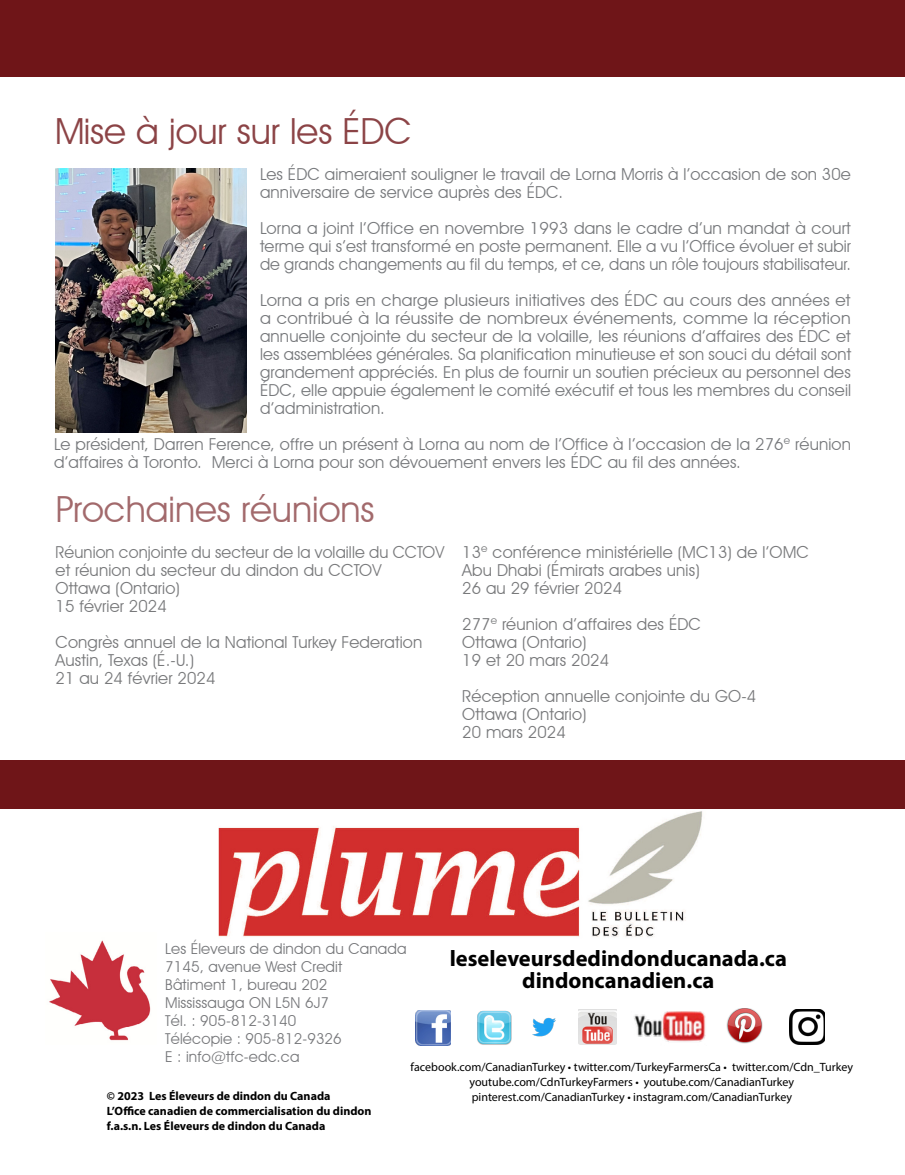
<style>
.page{position:relative;width:905px;height:1175px;background:#fff}
.page>*{position:absolute;margin:0;border:0;box-sizing:border-box;transform-origin:0 0}
.t1{font:36px "Avant Garde IT Cby BT";color:#8b4447}
.t2{font:36px "Avant Garde IT Cby BT";color:#6f1518}
.t3{font:700 22.5px/22.5px "Myriad Pro";color:#000;text-align:center}
.t4{font:16.5px/18px "Avant Garde IT Cby BT";letter-spacing:.01em;color:#77797c}
.t5{font:16.5px/18px "Avant Garde IT Cby BT";letter-spacing:.01em;color:#78797b}
.t6{font:15px/18px "Avant Garde IT Cby BT";letter-spacing:.01em;color:#77787b}
.t7{font:12px/15px "Myriad Pro";color:#000;text-align:center}
.t8{font:700 12px/15px "Myriad Pro";color:#000}
</style>
<div class="page">
<div style="left:0;top:760px;width:904px;height:48px;background:#6f1518"></div>
<div style="left:0;top:0;width:904px;height:76px;background:#6f1518"></div>
<img style="left:56px;top:168px;width:190px;height:264px">
<img style="left:218px;top:811px;width:485px;height:127px">
<img style="left:49px;top:940px;width:102px;height:101px">
<img style="left:416px;top:1010px;width:34px;height:35px">
<img style="left:477px;top:1011px;width:34px;height:34px">
<img style="left:532px;top:1017px;width:24px;height:20px">
<img style="left:578px;top:1009px;width:38px;height:35px">
<img style="left:726px;top:1008px;width:37px;height:35px">
<img style="left:789px;top:1009px;width:35px;height:35px">
<img style="left:634px;top:1011px;width:72px;height:31px">
<h1 class="t2" style="left:54px;top:109px;width:359px">Mise à jour sur les ÉDC</h1>
<p class="t4" style="left:260px;top:165px;width:592px">Les ÉDC aimeraient souligner le travail de Lorna Morris à l’occasion de son 30e anniversaire de service auprès des ÉDC.</p>
<p class="t4" style="left:260px;top:219px;width:592px;text-align:justify">Lorna a joint l’Office en novembre 1993 dans le cadre d’un mandat à court terme qui s’est transformé en poste permanent. Elle a vu l’Office évoluer et subir de grands changements au fil du temps, et ce, dans un rôle toujours stabilisateur.</p>
<p class="t4" style="left:260px;top:291px;width:592px;text-align:justify">Lorna a pris en charge plusieurs initiatives des ÉDC au cours des années et a contribué à la réussite de nombreux événements, comme la réception annuelle conjointe du secteur de la volaille, les réunions d’affaires des ÉDC et les assemblées générales. Sa planification minutieuse et son souci du détail sont grandement appréciés. En plus de fournir un soutien précieux au personnel des ÉDC, elle appuie également le comité exécutif et tous les membres du conseil d’administration.</p>
<p class="t4" style="left:54px;top:435px;width:798px">Le président, Darren Ference, offre un présent à Lorna au nom de l’Office à l’occasion de la 276<sup>e</sup> réunion d’affaires à Toronto. Merci à Lorna pour son dévouement envers les ÉDC au fil des années.</p>
<h1 class="t1" style="left:56px;top:487px;width:320px">Prochaines réunions</h1>
<p class="t5" style="left:56px;top:543px;width:390px">Réunion conjointe du secteur de la volaille du CCTOV et réunion du secteur du dindon du CCTOV<br>Ottawa (Ontario)<br>15 février 2024</p>
<p class="t5" style="left:56px;top:633px;width:368px">Congrès annuel de la National Turkey Federation<br>Austin, Texas (É.-U.)<br>21 au 24 février 2024</p>
<p class="t5" style="left:462px;top:543px;width:348px">13<sup>e</sup> conférence ministérielle (MC13) de l’OMC<br>Abu Dhabi (Émirats arabes unis)<br>26 au 29 février 2024</p>
<p class="t5" style="left:462px;top:615px;width:240px">277<sup>e</sup> réunion d’affaires des ÉDC<br>Ottawa (Ontario)<br>19 et 20 mars 2024</p>
<p class="t5" style="left:462px;top:687px;width:295px">Réception annuelle conjointe du GO-4<br>Ottawa (Ontario)<br>20 mars 2024</p>
<p class="t6" style="left:165px;top:940px;width:243px">Les Éleveurs de dindon du Canada<br>7145, avenue West Credit<br>Bâtiment 1, bureau 202<br>Mississauga ON L5N 6J7<br>Tél. : 905-812-3140<br>Télécopie : 905-812-9326<br>E : info@tfc-edc.ca</p>
<h2 class="t3" style="left:449px;top:946px;width:339px">leseleveursdedindonducanada.ca dindoncanadien.ca</h2>
<p class="t8" style="left:107px;top:1088px;width:266px">© 2023 Les Éleveurs de dindon du Canada<br>L’Office canadien de commercialisation du dindon f.a.s.n. Les Éleveurs de dindon du Canada</p>
<p class="t7" style="left:410px;top:1059px;width:444px">facebook.com/CanadianTurkey • twitter.com/TurkeyFarmersCa • twitter.com/Cdn_Turkey youtube.com/CdnTurkeyFarmers • youtube.com/CanadianTurkey pinterest.com/CanadianTurkey • instagram.com/CanadianTurkey</p>
</div>
